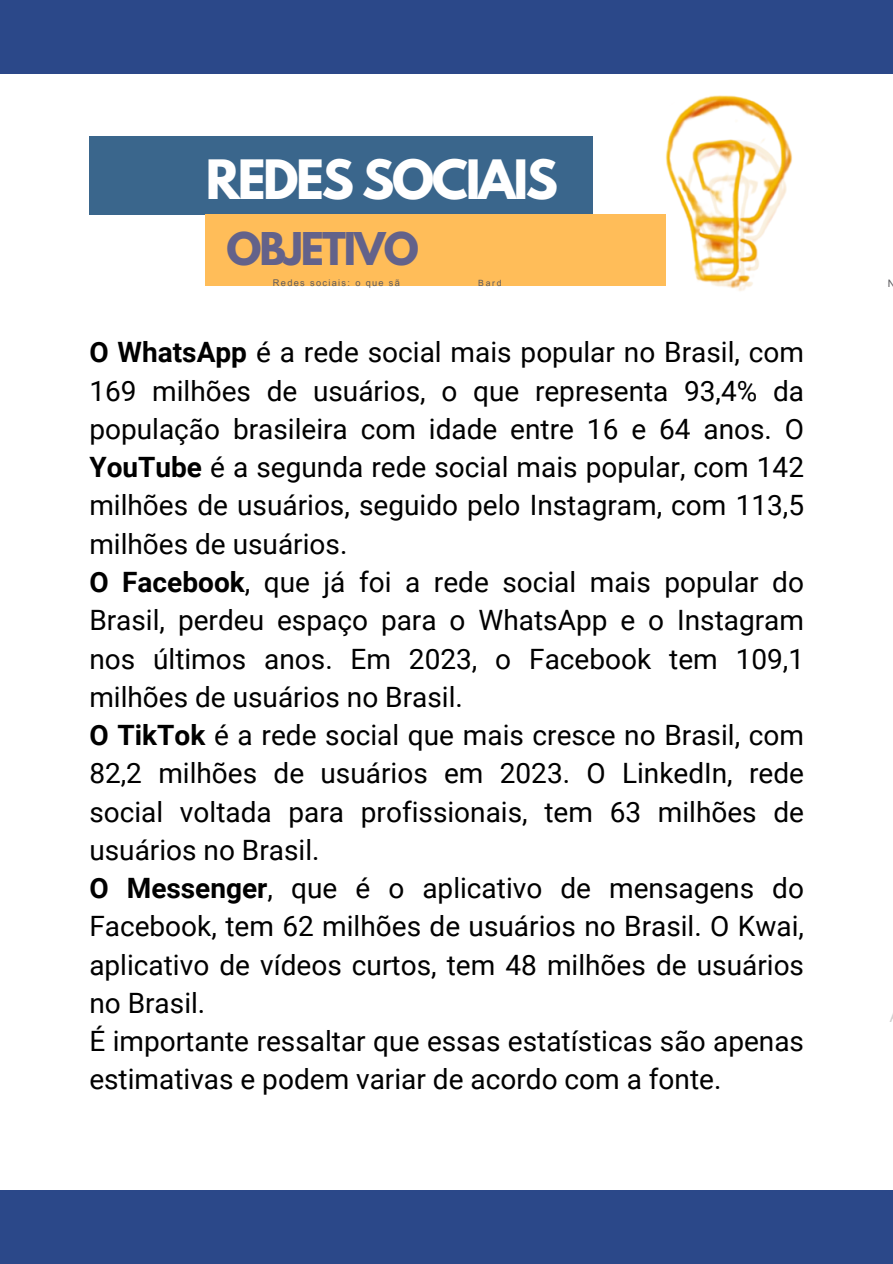
<style>
.page{position:relative;width:893px;height:1264px;background:#fff}
.page>*{position:absolute;margin:0;border:0;box-sizing:border-box;transform-origin:0 0}
.t1{font:700 48px "League Spartan";letter-spacing:-.05em;color:#fff}
.t2{font:700 40.05px "League Spartan";letter-spacing:-.05em;color:#63628a}
.t3{font:28.05px/38.2px "Roboto";color:#000}
.t4{font:10.35px "Arial MT Pro";color:#5b595d}
.t5{font:9.15px "Arial MT Pro";letter-spacing:.145em;color:#5b595d}
.t6{font:8.55px "Arial MT Pro";color:#5b595d}
.s1{font-weight:700}
</style>
<div class="page">
<div style="left:0;top:0;width:892px;height:73px;background:#2b4889"></div>
<div style="left:0;top:1190px;width:892px;height:73px;background:#2b4889"></div>
<div style="left:89px;top:136px;width:504px;height:78px;background:#3a668c"></div>
<div style="left:205px;top:214px;width:460px;height:72px;background:#ffbd59"></div>
<img style="left:665px;top:95px;width:128px;height:196px">
<p class="t1" style="left:206px;top:155px;width:354px">REDES SOCIAIS</p>
<p class="t2" style="left:226px;top:229px;width:194px">OBJETIVO</p>
<h2 class="t5" style="left:273px;top:279px;width:128px">Redes sociais: o que sã</h2>
<p class="t6" style="left:478px;top:280px;width:25px">Bard</p>
<p class="t4" style="left:887px;top:280px;width:9px">N</p>
<h1 class="t3" style="left:89px;top:334px;width:716px"><span class="s1">O WhatsApp</span> é a rede social mais popular no Brasil, com 169 milhões de usuários, o que representa 93,4% da população brasileira com idade entre 16 e 64 anos. O <span class="s1">YouTube</span> é a segunda rede social mais popular, com 142 milhões de usuários, seguido pelo Instagram, com 113,5 milhões de usuários.<br><span class="s1">O Facebook</span>, que já foi a rede social mais popular do Brasil, perdeu espaço para o WhatsApp e o Instagram nos últimos anos. Em 2023, o Facebook tem 109,1 milhões de usuários no Brasil.<br><span class="s1">O TikTok</span> é a rede social que mais cresce no Brasil, com 82,2 milhões de usuários em 2023. O LinkedIn, rede social voltada para profissionais, tem 63 milhões de usuários no Brasil.<br><span class="s1">O Messenger</span>, que é o aplicativo de mensagens do Facebook, tem 62 milhões de usuários no Brasil. O Kwai, aplicativo de vídeos curtos, tem 48 milhões de usuários no Brasil.<br>É importante ressaltar que essas estatísticas são apenas estimativas e podem variar de acordo com a fonte.</h1>
</div>
